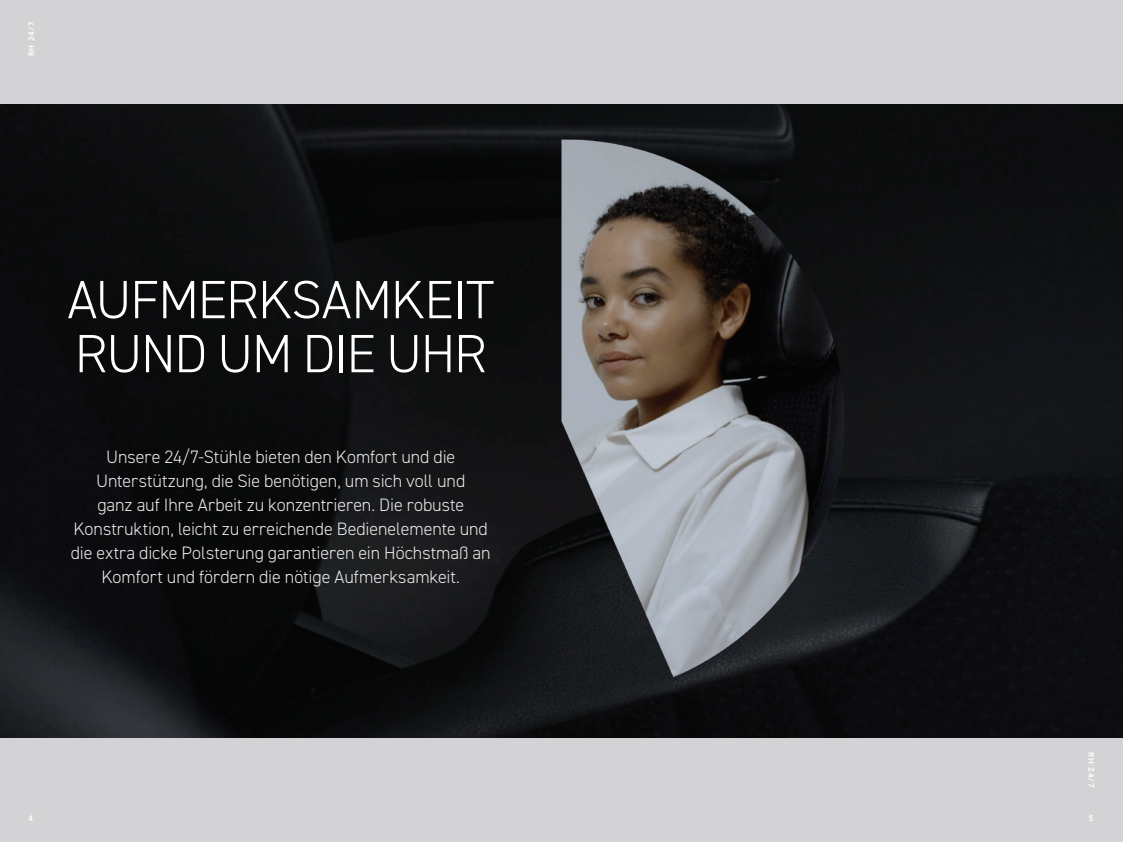
<style>
.page{position:relative;width:1123px;height:842px;background:#d3d3d5}
.page>*{position:absolute;margin:0;border:0;box-sizing:border-box;transform-origin:0 0}
.RUBRIK_-_Mereo{font:300 54px/54px "DIN2014";letter-spacing:-.02em;color:#fff}
.Preamble_intro_text{font:300 18px/24px "DIN2014";letter-spacing:-.005em;color:#e9e9e9;text-align:center}
.Intermediate_headlin{font:800 8px "Avenir LT Std";letter-spacing:.105em;color:#fff}
</style>
<div class="page">
<img style="left:0;top:105px;width:1123px;height:632px">
<p class="Intermediate_headlin" style="left:27px;top:56px;width:37px;rotate:-90deg">RH 24/7</p>
<p class="RUBRIK_-_Mereo" style="left:67px;top:273px;width:428px">AUFMERKSAMKEIT<br>RUND UM DIE UHR</p>
<p class="Preamble_intro_text" style="left:71px;top:445px;width:421px">Unsere 24/7-Stühle bieten den Komfort und die Unterstützung, die Sie benötigen, um sich voll und<br>ganz auf Ihre Arbeit zu konzentrieren. Die robuste Konstruktion, leicht zu erreichende Bedienelemente und die extra dicke Polsterung garantieren ein Höchstmaß an Komfort und fördern die nötige Aufmerksamkeit.</p>
<p class="Intermediate_headlin" style="left:1096px;top:752px;width:37px;rotate:90deg">RH 24/7</p>
<p class="Intermediate_headlin" style="left:28px;top:813px;width:6px">4</p>
<p class="Intermediate_headlin" style="left:1088px;top:813px;width:6px">5</p>
</div>
